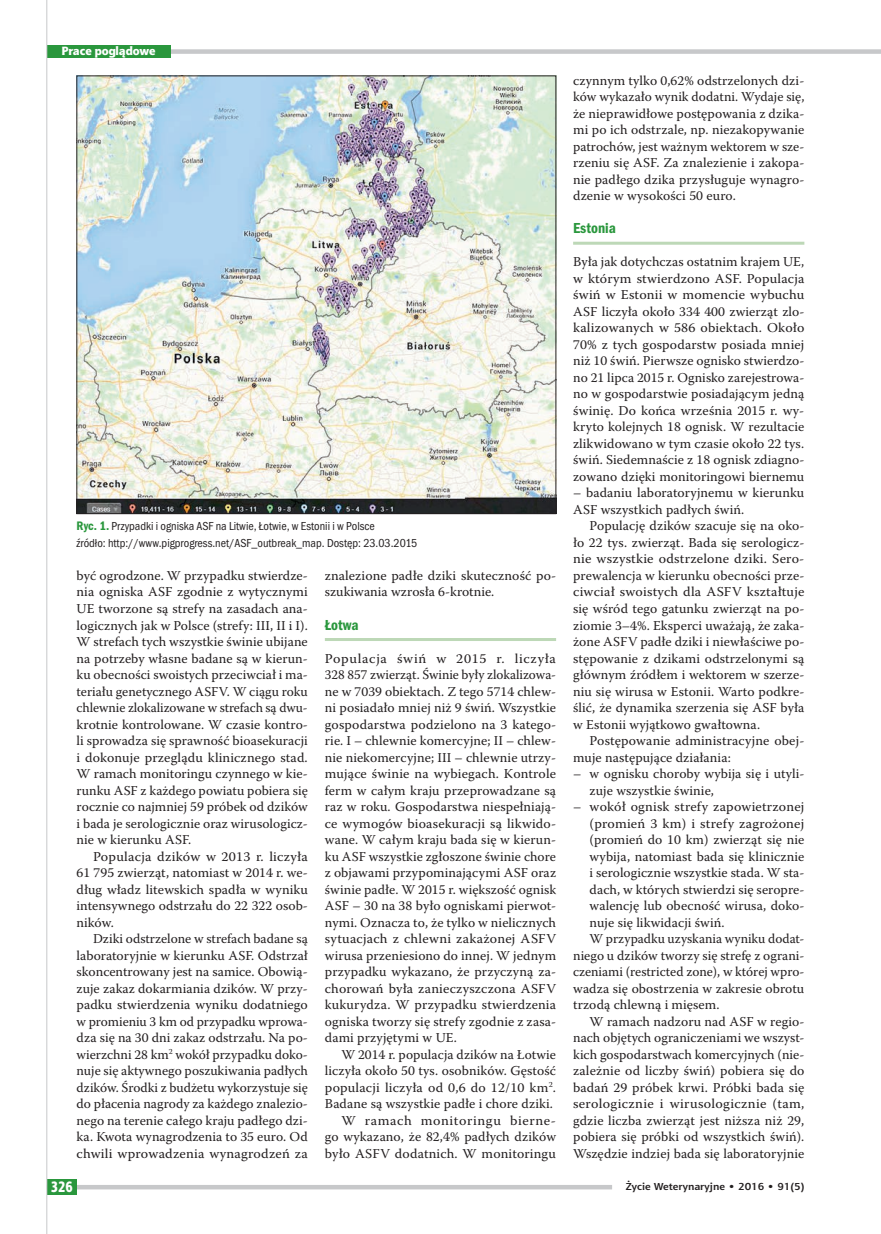
<style>
.page{position:relative;width:881px;height:1234px;background:#fff}
.page>*{position:absolute;margin:0;border:0;box-sizing:border-box;transform-origin:0 0}
.t1{font:15px "Franklin Got Itc TOT Dem Con";color:#2a973d}
.t2{font:15px "Aerton Cnd EFN Black";color:#fff}
.t3{font:13.5px/16.5px "Warnock Pro";letter-spacing:.005em;color:#231f20;text-align:justify}
.t4{font:13.5px/16.5px "Warnock Pro";letter-spacing:.005em;color:#231f20;text-align:justify;scale:1.04 1}
.t5{font:12px/16.5px "Franklin Got Itc TOT Boo Con";color:#231f20}
.t6{font:12px "Aerton EFN Black";color:#fff}
.t7{font:700 10.2px "Aerton EFN";color:#231f20;scale:1.11 1}
.s1{font-family:"Franklin Got Itc TOT Dem Con";font-size:12.75px;color:#2a973d}
</style>
<div class="page">
<hr style="left:325px;top:638px;width:231px;height:3px;background:#bdd8b7">
<hr style="left:573px;top:242px;width:231px;height:3px;background:#bdd8b7">
<img style="left:79px;top:78px;width:475px;height:434px">
<div style="left:47px;top:49px;width:833px;height:5px;background:#c7c8ca"></div>
<div style="left:47px;top:45px;width:123px;height:13px;background:#2a973d"></div>
<div style="left:47px;top:1184px;width:565px;height:5px;background:#c7c8ca"></div>
<div style="left:47px;top:1178px;width:30px;height:15px;background:#2a973d"></div>
<hr style="left:46px;top:0;width:1px;height:1233px;background:#c7c8ca">
<p class="t6" style="left:61px;top:43px;width:96px">Prace poglądowe</p>
<p class="t5" style="left:77px;top:518px;width:342px"><span class="s1">Ryc. 1.</span> Przypadki i ogniska ASF na Litwie, Łotwie, w Estonii i w Polsce<br>źródło: http://www.pigprogress.net/ASF_outbreak_map. Dostęp: 23.03.2015</p>
<p class="t3" style="left:77px;top:567px;width:233px">być ogrodzone. W przypadku stwierdze‑ nia ogniska ASF zgodnie z wytycznymi UE tworzone są strefy na zasadach ana‑ logicznych jak w Polsce (strefy: III, II i I).<br>W strefach tych wszystkie świnie ubijane na potrzeby własne badane są w kierun‑ ku obecności swoistych przeciwciał i ma‑ teriału genetycznego ASFV. W ciągu roku chlewnie zlokalizowane w strefach są dwu‑ krotnie kontrolowane. W czasie kontro‑ li sprowadza się sprawność bioasekuracji i dokonuje przeglądu klinicznego stad.<br>W ramach monitoringu czynnego w kie‑ runku ASF z każdego powiatu pobiera się rocznie co najmniej 59 próbek od dzików i bada je serologicznie oraz wirusologicz‑ nie w kierunku ASF.</p>
<p class="t4" style="left:77px;top:847px;width:224px;text-indent:16px">Populacja dzików w 2013 r. liczyła 61 795 zwierząt, natomiast w 2014 r. we‑ dług władz litewskich spadła w wyniku intensywnego odstrzału do 22 322 osob‑ ników.</p>
<p class="t3" style="left:77px;top:930px;width:233px;text-indent:16px">Dziki odstrzelone w strefach badane są laboratoryjnie w kierunku ASF. Odstrzał skoncentrowany jest na samice. Obowią‑ zuje zakaz dokarmiania dzików. W przy‑ padku stwierdzenia wyniku dodatniego w promieniu 3 km od przypadku wprowa‑ dza się na 30 dni zakaz odstrzału. Na po‑ wierzchni 28 km<sup>2</sup> wokół przypadku doko‑ nuje się aktywnego poszukiwania padłych dzików. Środki z budżetu wykorzystuje się do płacenia nagrody za każdego znalezio‑ nego na terenie całego kraju padłego dzi‑ ka. Kwota wynagrodzenia to 35 euro. Od chwili wprowadzenia wynagrodzeń za</p>
<p class="t3" style="left:325px;top:567px;width:233px">znalezione padłe dziki skuteczność po‑ szukiwania wzrosła 6-krotnie.</p>
<p class="t1" style="left:325px;top:615px;width:35px">Łotwa</p>
<p class="t4" style="left:325px;top:649px;width:224px">Populacja świń w 2015 r. liczyła 328 857 zwierząt. Świnie były zlokalizowa‑ ne w 7039 obiektach. Z tego 5714 chlew‑ ni posiadało mniej niż 9 świń. Wszystkie gospodarstwa podzielono na 3 katego‑ rie. I – chlewnie komercyjne; II – chlew‑ nie niekomercyjne; III – chlewnie utrzy‑ mujące świnie na wybiegach. Kontrole ferm w całym kraju przeprowadzane są raz w roku. Gospodarstwa niespełniają‑ ce wymogów bioasekuracji są likwido‑ wane. W całym kraju bada się w kierun‑ ku ASF wszystkie zgłoszone świnie chore z objawami przypominającymi ASF oraz świnie padłe. W 2015 r. większość ognisk ASF – 30 na 38 było ogniskami pierwot‑ nymi. Oznacza to, że tylko w nielicznych sytuacjach z chlewni zakażonej ASFV wirusa przeniesiono do innej. W jednym przypadku wykazano, że przyczyną za‑ chorowań była zanieczyszczona ASFV kukurydza. W przypadku stwierdzenia ogniska tworzy się strefy zgodnie z zasa‑ dami przyjętymi w UE.</p>
<p class="t3" style="left:325px;top:1045px;width:233px;text-align:right">W 2014 r. populacja dzików na Łotwie liczyła około 50 tys. osobników. Gęstość populacji liczyła od 0,6 do 12/10 km<sup>2</sup>.<br>Badane są wszystkie padłe i chore dziki.<br>W ramach monitoringu bierne‑ go wykazano, że 82,4% padłych dzików było ASFV dodatnich. W monitoringu</p>
<p class="t3" style="left:573px;top:72px;width:233px">czynnym tylko 0,62% odstrzelonych dzi‑ ków wykazało wynik dodatni. Wydaje się, że nieprawidłowe postępowania z dzika‑ mi po ich odstrzale, np. niezakopywanie patrochów, jest ważnym wektorem w sze‑ rzeniu się ASF. Za znalezienie i zakopa‑ nie padłego dzika przysługuje wynagro‑ dzenie w wysokości 50 euro.</p>
<p class="t1" style="left:573px;top:219px;width:44px">Estonia</p>
<p class="t3" style="left:573px;top:253px;width:233px">Była jak dotychczas ostatnim krajem UE, w którym stwierdzono ASF. Populacja świń w Estonii w momencie wybuchu ASF liczyła około 334 400 zwierząt zlo‑ kalizowanych w 586 obiektach. Około 70% z tych gospodarstw posiada mniej niż 10 świń. Pierwsze ognisko stwierdzo‑ no 21 lipca 2015 r. Ognisko zarejestrowa‑ no w gospodarstwie posiadającym jedną świnię. Do końca września 2015 r. wy‑ kryto kolejnych 18 ognisk. W rezultacie zlikwidowano w tym czasie około 22 tys. świń. Siedemnaście z 18 ognisk zdiagno‑ zowano dzięki monitoringowi biernemu</p>
<p class="t3" style="left:573px;top:484px;width:232px">– badaniu laboratoryjnemu w kierunku<br>ASF wszystkich padłych świń.</p>
<p class="t3" style="left:573px;top:517px;width:233px;text-indent:16px">Populację dzików szacuje się na oko‑ ło 22 tys. zwierząt. Bada się serologicz‑ nie wszystkie odstrzelone dziki. Sero‑ prewalencja w kierunku obecności prze‑ ciwciał swoistych dla ASFV kształtuje się wśród tego gatunku zwierząt na po‑ ziomie 3–4%. Eksperci uważają, że zaka‑ żone ASFV padłe dziki i niewłaściwe po‑ stępowanie z dzikami odstrzelonymi są głównym źródłem i wektorem w szerze‑ niu się wirusa w Estonii. Warto podkre‑ ślić, że dynamika szerzenia się ASF była w Estonii wyjątkowo gwałtowna.</p>
<p class="t3" style="left:573px;top:732px;width:233px;text-indent:16px">Postępowanie administracyjne obej‑ muje następujące działania:</p>
<p class="t3" style="left:589px;top:765px;width:216px;text-indent:-16px">– w ognisku choroby wybija się i utyli‑ zuje wszystkie świnie,</p>
<p class="t3" style="left:573px;top:798px;width:233px">– wokół ognisk strefy zapowietrzonej</p>
<p class="t4" style="left:589px;top:814px;width:208px">(promień 3 km) i strefy zagrożonej</p>
<p class="t3" style="left:589px;top:831px;width:216px">(promień do 10 km) zwierząt się nie</p>
<p class="t3" style="left:589px;top:847px;width:216px">wybija, natomiast bada się klinicznie</p>
<p class="t3" style="left:589px;top:864px;width:216px">i serologicznie wszystkie stada. W sta‑</p>
<p class="t3" style="left:589px;top:880px;width:216px">dach, w których stwierdzi się seropre‑</p>
<p class="t3" style="left:589px;top:897px;width:216px">walencję lub obecność wirusa, doko‑</p>
<p class="t3" style="left:589px;top:913px;width:136px">nuje się likwidacji świń.</p>
<p class="t3" style="left:589px;top:930px;width:216px">W przypadku uzyskania wyniku dodat‑</p>
<p class="t3" style="left:573px;top:946px;width:233px">niego u dzików tworzy się strefę z ograni‑</p>
<p class="t3" style="left:573px;top:963px;width:233px">czeniami (restricted zone), w której wpro‑</p>
<p class="t3" style="left:573px;top:979px;width:233px">wadza się obostrzenia w zakresie obrotu</p>
<p class="t3" style="left:573px;top:996px;width:148px">trzodą chlewną i mięsem.</p>
<p class="t3" style="left:589px;top:1012px;width:216px">W ramach nadzoru nad ASF w regio‑</p>
<p class="t3" style="left:573px;top:1029px;width:233px">nach objętych ograniczeniami we wszyst‑</p>
<p class="t3" style="left:573px;top:1045px;width:233px">kich gospodarstwach komercyjnych (nie‑</p>
<p class="t3" style="left:573px;top:1062px;width:233px">zależnie od liczby świń) pobiera się do</p>
<p class="t3" style="left:573px;top:1078px;width:233px">badań 29 próbek krwi. Próbki bada się</p>
<p class="t4" style="left:573px;top:1095px;width:224px">serologicznie i wirusologicznie (tam,</p>
<p class="t3" style="left:573px;top:1111px;width:232px">gdzie liczba zwierząt jest niższa niż 29,</p>
<p class="t3" style="left:573px;top:1128px;width:233px">pobiera się próbki od wszystkich świń).</p>
<p class="t3" style="left:573px;top:1144px;width:233px">Wszędzie indziej bada się laboratoryjnie</p>
<p class="t2" style="left:51px;top:1177px;width:23px">326</p>
<p class="t7" style="left:625px;top:1180px;width:162px">Życie Weterynaryjne • 2016 • 91(5)</p>
</div>
